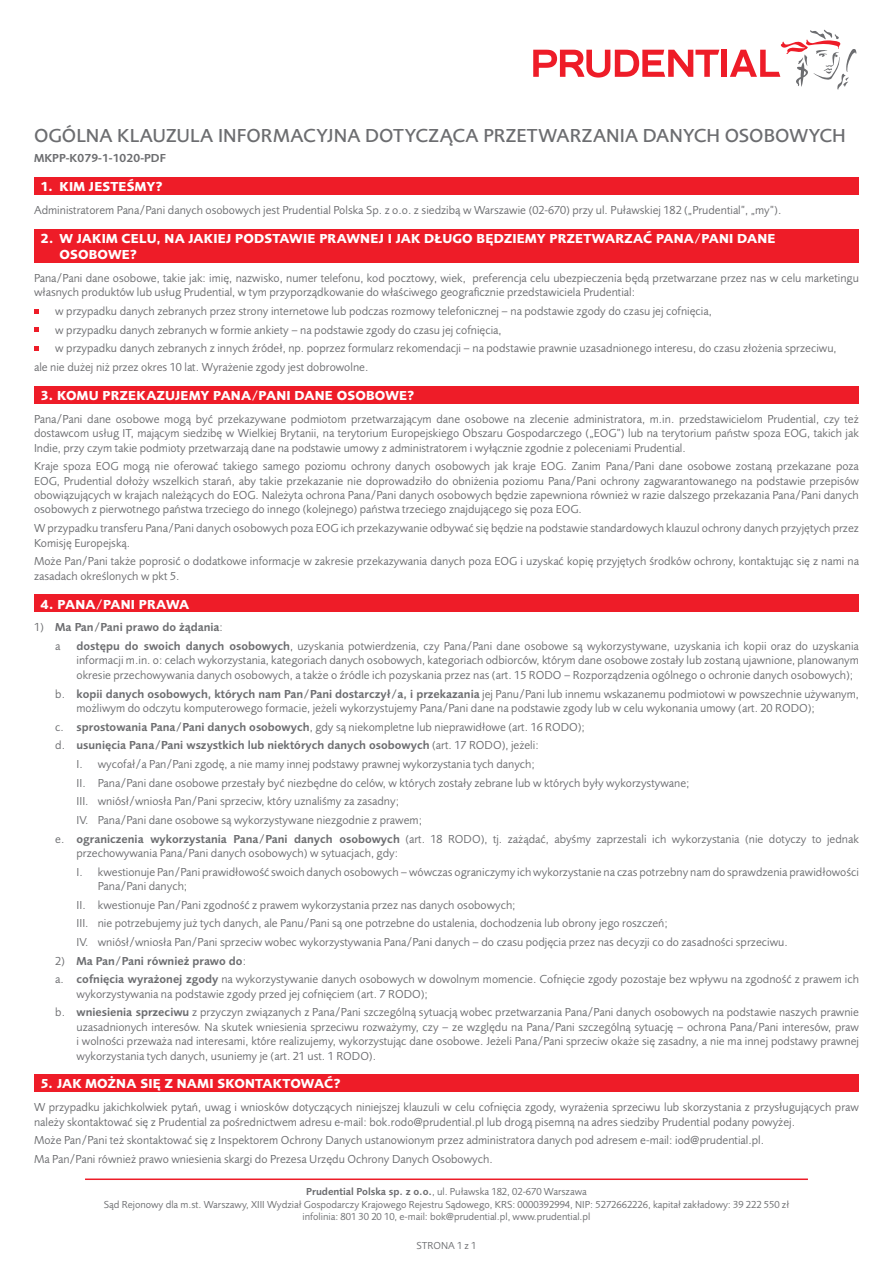
<style>
.page{position:relative;width:893px;height:1263px;background:#fff}
.page>*{position:absolute;margin:0;border:0;box-sizing:border-box;transform-origin:0 0}
.t1{font:500 19.5px "Pru Sans OT2";letter-spacing:.005em;color:#6c6d70}
.rozdział_czerwony{font:700 13.5px/16.2px "Pru Sans OT2";letter-spacing:.015em;color:#fff}
.tekst{font:12px/14.4px "Pru Sans OT2";color:#6c6d70}
.tekst-2{font:600 12px "Pru Sans OT2";color:#6c6d70}
.t2{font:10.5px "Pru Sans OT2";color:#6c6d70}
.s1{font-weight:400}
.s2{font-weight:600}
</style>
<div class="page">
<div style="left:34px;top:177px;width:825px;height:18px;background:#ee1c28"></div>
<div style="left:34px;top:229px;width:825px;height:34px;background:#ee1c28"></div>
<div style="left:34px;top:386px;width:825px;height:18px;background:#ee1c28"></div>
<div style="left:34px;top:595px;width:825px;height:17px;background:#ee1c28"></div>
<div style="left:34px;top:1074px;width:825px;height:18px;background:#ee1c28"></div>
<svg style="left:34px;top:309px;width:4px;height:4px"></svg>
<svg style="left:34px;top:328px;width:4px;height:4px"></svg>
<svg style="left:34px;top:346px;width:4px;height:5px"></svg>
<div style="left:721px;top:50px;width:6px;height:27px;background:#ee1c28"></div>
<svg style="left:730px;top:30px;width:127px;height:60px"></svg>
<svg style="left:533px;top:50px;width:186px;height:28px"></svg>
<hr style="left:85px;top:1178px;width:723px;height:2px;background:#ee1c28">
<p class="t1" style="left:34px;top:124px;width:813px">OGÓLNA KLAUZULA INFORMACYJNA DOTYCZĄCA PRZETWARZANIA DANYCH OSOBOWYCH</p>
<p class="tekst-2" style="left:34px;top:151px;width:133px">MKPP-K079-1-1020-PDF</p>
<p class="rozdział_czerwony" style="left:40px;top:178px;width:124px">1. KIM JESTEŚMY?</p>
<p class="tekst" style="left:34px;top:203px;width:749px">Administratorem Pana/Pani danych osobowych jest Prudential Polska Sp. z o.o. z siedzibą w Warszawie (02-670) przy ul. Puławskiej 182 („Prudential”, „my”).</p>
<p class="rozdział_czerwony" style="left:60px;top:230px;width:718px;text-indent:-19px">2. W JAKIM CELU, NA JAKIEJ PODSTAWIE PRAWNEJ I JAK DŁUGO BĘDZIEMY PRZETWARZAĆ PANA/PANI DANE<br>OSOBOWE?</p>
<p class="tekst" style="left:34px;top:271px;width:826px">Pana/Pani dane osobowe, takie jak: imię, nazwisko, numer telefonu, kod pocztowy, wiek, preferencja celu ubezpieczenia będą przetwarzane przez nas w celu marketingu własnych produktów lub usług Prudential, w tym przyporządkowanie do właściwego geograficznie przedstawiciela Prudential:</p>
<p class="tekst" style="left:55px;top:304px;width:658px">w przypadku danych zebranych przez strony internetowe lub podczas rozmowy telefonicznej – na podstawie zgody do czasu jej cofnięcia,</p>
<p class="tekst" style="left:55px;top:322px;width:448px">w przypadku danych zebranych w formie ankiety – na podstawie zgody do czasu jej cofnięcia,</p>
<p class="tekst" style="left:55px;top:341px;width:783px">w przypadku danych zebranych z innych źródeł, np. poprzez formularz rekomendacji – na podstawie prawnie uzasadnionego interesu, do czasu złożenia sprzeciwu,</p>
<p class="tekst" style="left:34px;top:360px;width:336px">ale nie dużej niż przez okres 10 lat. Wyrażenie zgody jest dobrowolne.</p>
<p class="rozdział_czerwony" style="left:40px;top:387px;width:375px">3. KOMU PRZEKAZUJEMY PANA/PANI DANE OSOBOWE?</p>
<p class="tekst" style="left:34px;top:411px;width:826px;text-align:justify">Pana/Pani dane osobowe mogą być przekazywane podmiotom przetwarzającym dane osobowe na zlecenie administratora, m.in. przedstawicielom Prudential, czy też dostawcom usług IT, mającym siedzibę w Wielkiej Brytanii, na terytorium Europejskiego Obszaru Gospodarczego („EOG”) lub na terytorium państw spoza EOG, takich jak Indie, przy czym takie podmioty przetwarzają dane na podstawie umowy z administratorem i wyłącznie zgodnie z poleceniami Prudential.</p>
<p class="tekst" style="left:34px;top:459px;width:826px;text-align:justify">Kraje spoza EOG mogą nie oferować takiego samego poziomu ochrony danych osobowych jak kraje EOG. Zanim Pana/Pani dane osobowe zostaną przekazane poza EOG, Prudential dołoży wszelkich starań, aby takie przekazanie nie doprowadziło do obniżenia poziomu Pana/Pani ochrony zagwarantowanego na podstawie przepisów obowiązujących w krajach należących do EOG. Należyta ochrona Pana/Pani danych osobowych będzie zapewniona również w razie dalszego przekazania Pana/Pani danych osobowych z pierwotnego państwa trzeciego do innego (kolejnego) państwa trzeciego znajdującego się poza EOG.</p>
<p class="tekst" style="left:34px;top:521px;width:826px">W przypadku transferu Pana/Pani danych osobowych poza EOG ich przekazywanie odbywać się będzie na podstawie standardowych klauzul ochrony danych przyjętych przez<br>Komisję Europejską.</p>
<p class="tekst" style="left:34px;top:554px;width:826px">Może Pan/Pani także poprosić o dodatkowe informacje w zakresie przekazywania danych poza EOG i uzyskać kopię przyjętych środków ochrony, kontaktując się z nami na zasadach określonych w pkt 5.</p>
<p class="rozdział_czerwony" style="left:40px;top:596px;width:150px">4. PANA/PANI PRAWA</p>
<p class="tekst-2" style="left:34px;top:620px;width:190px"><span class="s1">1)</span> Ma Pan/Pani prawo do żądania<span class="s1">:</span></p>
<p class="tekst" style="left:55px;top:639px;width:7px">a</p>
<p class="tekst" style="left:77px;top:639px;width:784px;text-align:justify"><span class="s2">dostępu do swoich danych osobowych</span>, uzyskania potwierdzenia, czy Pana/Pani dane osobowe są wykorzystywane, uzyskania ich kopii oraz do uzyskania informacji m.in. o: celach wykorzystania, kategoriach danych osobowych, kategoriach odbiorców, którym dane osobowe zostały lub zostaną ujawnione, planowanym okresie przechowywania danych osobowych, a także o źródle ich pozyskania przez nas (art. 15 RODO – Rozporządzenia ogólnego o ochronie danych osobowych);</p>
<p class="tekst" style="left:77px;top:686px;width:784px;text-indent:-21px">b. <span class="s2">kopii danych osobowych, których nam Pan/Pani dostarczył/a, i przekazania</span> jej Panu/Pani lub innemu wskazanemu podmiotowi w powszechnie używanym, możliwym do odczytu komputerowego formacie, jeżeli wykorzystujemy Pana/Pani dane na podstawie zgody lub w celu wykonania umowy (art. 20 RODO);</p>
<p class="tekst" style="left:55px;top:719px;width:531px">c. <span class="s2">sprostowania Pana/Pani danych osobowych</span>, gdy są niekompletne lub nieprawidłowe (art. 16 RODO);</p>
<p class="tekst-2" style="left:55px;top:738px;width:485px"><span class="s1">d.</span> usunięcia Pana/Pani wszystkich lub niektórych danych osobowych <span class="s1">(art. 17 RODO), jeżeli:</span></p>
<p class="tekst" style="left:77px;top:757px;width:460px">I. wycofał/a Pan/Pani zgodę, a nie mamy innej podstawy prawnej wykorzystania tych danych;</p>
<p class="tekst" style="left:77px;top:775px;width:614px">II. Pana/Pani dane osobowe przestały być niezbędne do celów, w których zostały zebrane lub w których były wykorzystywane;</p>
<p class="tekst" style="left:77px;top:794px;width:324px">III. wniósł/wniosła Pan/Pani sprzeciw, który uznaliśmy za zasadny;</p>
<p class="tekst" style="left:77px;top:813px;width:347px">IV. Pana/Pani dane osobowe są wykorzystywane niezgodnie z prawem;</p>
<p class="tekst" style="left:77px;top:831px;width:784px;text-indent:-21px">e. <span class="s2">ograniczenia wykorzystania Pana/Pani danych osobowych</span> (art. 18 RODO), tj. zażądać, abyśmy zaprzestali ich wykorzystania (nie dotyczy to jednak przechowywania Pana/Pani danych osobowych) w sytuacjach, gdy:</p>
<p class="tekst" style="left:98px;top:864px;width:763px;text-indent:-21px">I. kwestionuje Pan/Pani prawidłowość swoich danych osobowych – wówczas ograniczymy ich wykorzystanie na czas potrzebny nam do sprawdzenia prawidłowości<br>Pana/Pani danych;</p>
<p class="tekst" style="left:77px;top:897px;width:441px">II. kwestionuje Pan/Pani zgodność z prawem wykorzystania przez nas danych osobowych;</p>
<p class="tekst" style="left:77px;top:916px;width:593px">III. nie potrzebujemy już tych danych, ale Panu/Pani są one potrzebne do ustalenia, dochodzenia lub obrony jego roszczeń;</p>
<p class="tekst" style="left:77px;top:935px;width:713px">IV. wniósł/wniosła Pan/Pani sprzeciw wobec wykorzystywania Pana/Pani danych – do czasu podjęcia przez nas decyzji co do zasadności sprzeciwu.</p>
<p class="tekst-2" style="left:55px;top:953px;width:192px"><span class="s1">2)</span> Ma Pan/Pani również prawo do<span class="s1">:</span></p>
<p class="tekst" style="left:77px;top:972px;width:784px;text-indent:-21px">a. <span class="s2">cofnięcia wyrażonej zgody</span> na wykorzystywanie danych osobowych w dowolnym momencie. Cofnięcie zgody pozostaje bez wpływu na zgodność z prawem ich wykorzystywania na podstawie zgody przed jej cofnięciem (art. 7 RODO);</p>
<p class="tekst" style="left:77px;top:1005px;width:784px;text-align:justify;text-indent:-21px">b. <span class="s2">wniesienia sprzeciwu</span> z przyczyn związanych z Pana/Pani szczególną sytuacją wobec przetwarzania Pana/Pani danych osobowych na podstawie naszych prawnie uzasadnionych interesów. Na skutek wniesienia sprzeciwu rozważymy, czy – ze względu na Pana/Pani szczególną sytuację – ochrona Pana/Pani interesów, praw i wolności przeważa nad interesami, które realizujemy, wykorzystując dane osobowe. Jeżeli Pana/Pani sprzeciw okaże się zasadny, a nie ma innej podstawy prawnej wykorzystania tych danych, usuniemy je (art. 21 ust. 1 RODO).</p>
<p class="rozdział_czerwony" style="left:40px;top:1076px;width:302px">5. JAK MOŻNA SIĘ Z NAMI SKONTAKTOWAĆ?</p>
<p class="tekst" style="left:34px;top:1100px;width:826px">W przypadku jakichkolwiek pytań, uwag i wniosków dotyczących niniejszej klauzuli w celu cofnięcia zgody, wyrażenia sprzeciwu lub skorzystania z przysługujących praw należy skontaktować się z Prudential za pośrednictwem adresu e-mail: bok.rodo@prudential.pl lub drogą pisemną na adres siedziby Prudential podany powyżej.</p>
<p class="tekst" style="left:34px;top:1133px;width:732px">Może Pan/Pani też skontaktować się z Inspektorem Ochrony Danych ustanowionym przez administratora danych pod adresem e-mail: iod@prudential.pl.</p>
<p class="tekst" style="left:34px;top:1152px;width:460px">Ma Pan/Pani również prawo wniesienia skargi do Prezesa Urzędu Ochrony Danych Osobowych.</p>
<p class="t2" style="left:306px;top:1186px;width:282px"><span class="s2">Prudential Polska sp. z o.o.</span>, ul. Puławska 182, 02-670 Warszawa</p>
<p class="t2" style="left:104px;top:1198px;width:687px">Sąd Rejonowy dla m.st. Warszawy, XIII Wydział Gospodarczy Krajowego Rejestru Sądowego, KRS: 0000392994, NIP: 5272662226, kapitał zakładowy: 39 222 550 zł</p>
<p class="t2" style="left:303px;top:1211px;width:289px">infolinia: 801 30 20 10, e-mail: bok@prudential.pl, www.prudential.pl</p>
<p class="t2" style="left:416px;top:1239px;width:62px">STRONA 1 z 1</p>
</div>
